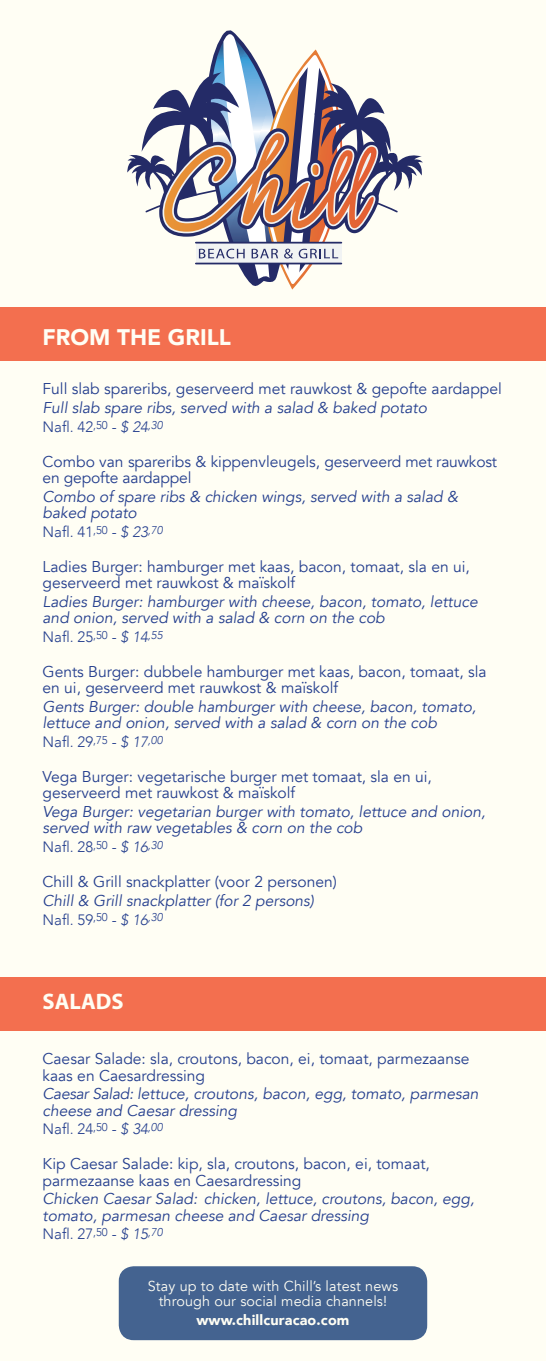
<style>
.page{position:relative;width:546px;height:1361px;background:#fffef4}
.page>*{position:absolute;margin:0;border:0;box-sizing:border-box;transform-origin:0 0}
.t1{font:900 22.5px "Avenir";color:#fffef4}
.t2{font:700 22.5px "Myriad Pro";color:#fffef4}
.t3{font:italic 15.62px/16.2px "Avenir";color:#253f8e}
.t4{font:15.62px/16.2px "Avenir";color:#253f8e}
.t5{font:300 15px "Avenir";color:#253f8e}
.t6{font:14.38px "Avenir";letter-spacing:.01em;color:#fffef4}
.t7{font:900 14.38px "Avenir";letter-spacing:.01em;color:#fffef4}
.s1{font-style:italic}
</style>
<div class="page">
<div style="left:0;top:308px;width:546px;height:53px;background:#f36f4f"></div>
<div style="left:0;top:978px;width:546px;height:53px;background:#f36f4f"></div>
<div style="left:119px;top:1266px;width:308px;height:74px;background:#446390;border-radius:15px"></div>
<svg style="left:127px;top:30px;width:295px;height:260px"></svg>
<p class="t1" style="left:43px;top:317px;width:190px">FROM THE GRILL</p>
<p class="t4" style="left:43px;top:381px;width:461px">Full slab spareribs, geserveerd met rauwkost &amp; gepofte aardappel</p>
<p class="t3" style="left:43px;top:400px;width:386px">Full slab spare ribs, served with a salad &amp; baked potato</p>
<p class="t5" style="left:43px;top:418px;width:121px">Nafl. 42<sup>,50</sup> - <span class="s1">$ 24</span><sup>,30</sup></p>
<p class="t4" style="left:43px;top:454px;width:456px">Combo van spareribs &amp; kippenvleugels, geserveerd met rauwkost en gepofte aardappel</p>
<p class="t3" style="left:43px;top:489px;width:417px">Combo of spare ribs &amp; chicken wings, served with a salad &amp; baked potato</p>
<p class="t5" style="left:43px;top:523px;width:121px">Nafl. 41<sup>,50</sup> - <span class="s1">$ 23</span><sup>,70</sup></p>
<p class="t4" style="left:43px;top:559px;width:429px">Ladies Burger: hamburger met kaas, bacon, tomaat, sla en ui, geserveerd met rauwkost &amp; maïskolf</p>
<p class="t3" style="left:43px;top:594px;width:436px">Ladies Burger: hamburger with cheese, bacon, tomato, lettuce and onion, served with a salad &amp; corn on the cob</p>
<p class="t5" style="left:43px;top:628px;width:121px">Nafl. 25<sup>,50</sup> - <span class="s1">$ 14</span><sup>,55</sup></p>
<p class="t4" style="left:43px;top:664px;width:445px">Gents Burger: dubbele hamburger met kaas, bacon, tomaat, sla en ui, geserveerd met rauwkost &amp; maïskolf</p>
<p class="t3" style="left:43px;top:699px;width:435px">Gents Burger: double hamburger with cheese, bacon, tomato, lettuce and onion, served with a salad &amp; corn on the cob</p>
<p class="t5" style="left:43px;top:733px;width:121px">Nafl. 29<sup>,75</sup> - <span class="s1">$ 17</span><sup>,00</sup></p>
<p class="t4" style="left:43px;top:769px;width:391px">Vega Burger: vegetarische burger met tomaat, sla en ui, geserveerd met rauwkost &amp; maïskolf</p>
<p class="t3" style="left:43px;top:804px;width:444px">Vega Burger: vegetarian burger with tomato, lettuce and onion, served with raw vegetables &amp; corn on the cob</p>
<p class="t5" style="left:43px;top:838px;width:121px">Nafl. 28<sup>,50</sup> - <span class="s1">$ 16</span><sup>,30</sup></p>
<p class="t4" style="left:43px;top:874px;width:296px">Chill &amp; Grill snackplatter (voor 2 personen)</p>
<p class="t3" style="left:43px;top:892px;width:273px">Chill &amp; Grill snackplatter (for 2 persons)</p>
<p class="t5" style="left:43px;top:910px;width:121px">Nafl. 59<sup>,50</sup> - <span class="s1">$ 16</span><sup>,30</sup></p>
<p class="t2" style="left:43px;top:986px;width:83px">SALADS</p>
<p class="t4" style="left:43px;top:1051px;width:428px">Caesar Salade: sla, croutons, bacon, ei, tomaat, parmezaanse kaas en Caesardressing</p>
<p class="t3" style="left:43px;top:1086px;width:437px">Caesar Salad: lettuce, croutons, bacon, egg, tomato, parmesan cheese and Caesar dressing</p>
<p class="t5" style="left:43px;top:1120px;width:121px">Nafl. 24<sup>,50</sup> - <span class="s1">$ 34</span><sup>,00</sup></p>
<p class="t4" style="left:43px;top:1156px;width:389px">Kip Caesar Salade: kip, sla, croutons, bacon, ei, tomaat, parmezaanse kaas en Caesardressing</p>
<p class="t3" style="left:43px;top:1191px;width:433px">Chicken Caesar Salad: chicken, lettuce, croutons, bacon, egg, tomato, parmesan cheese and Caesar dressing</p>
<p class="t5" style="left:43px;top:1225px;width:121px">Nafl. 27<sup>,50</sup> - <span class="s1">$ 15</span><sup>,70</sup></p>
<p class="t6" style="left:148px;top:1277px;width:252px">Stay up to date with Chill’s latest news</p>
<p class="t6" style="left:159px;top:1292px;width:230px">through our social media channels!</p>
<p class="t7" style="left:196px;top:1307px;width:154px">www.chillcuracao.com</p>
</div>
